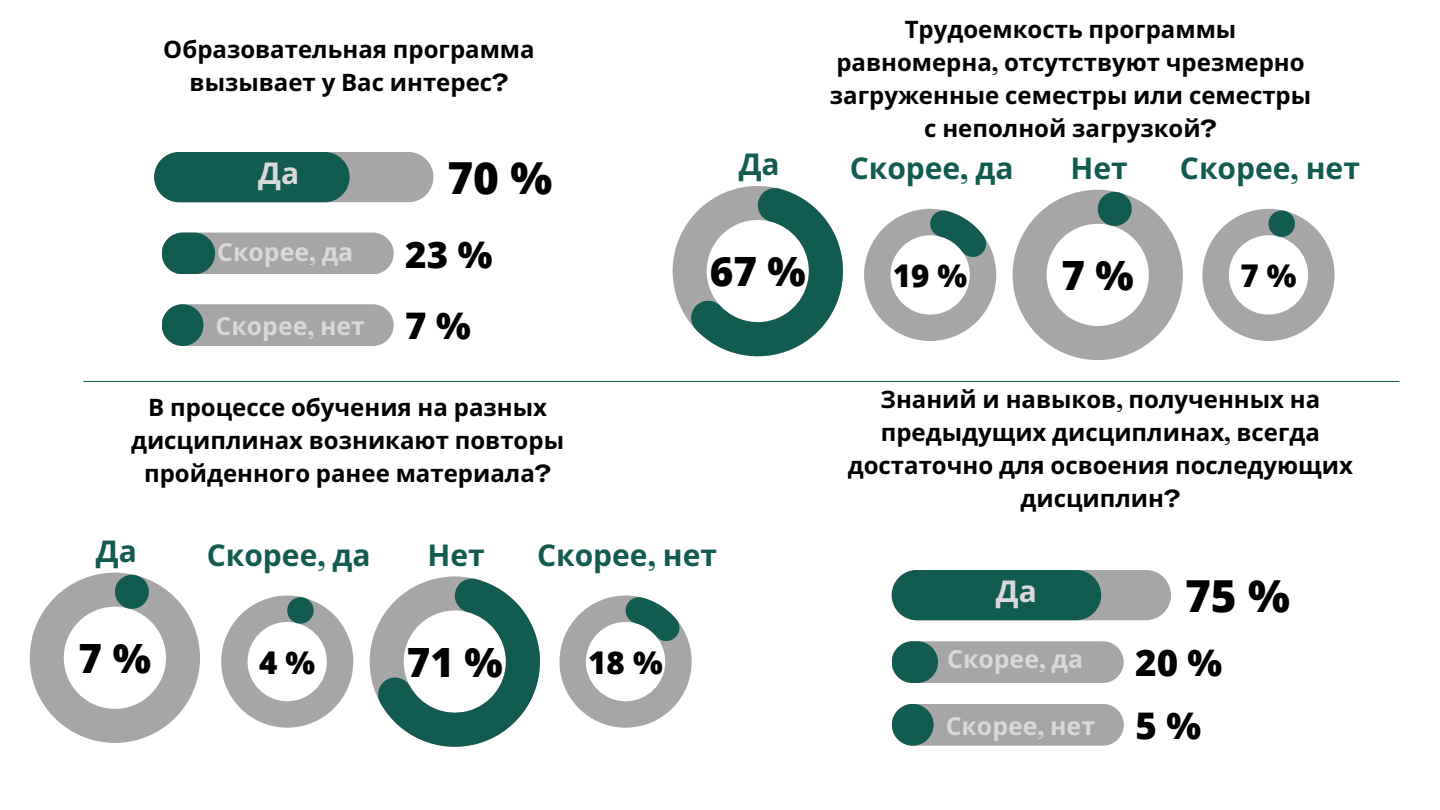
<style>
.page{position:relative;width:1440px;height:810px;background:#fff}
.page>*{position:absolute;margin:0;border:0;box-sizing:border-box;transform-origin:0 0}
.t1{font:800 44.1px "Open Sans";color:#000}
.t2{font:800 40.4px "Open Sans";color:#000}
.t3{font:800 36.7px "Open Sans";color:#000}
.t4{font:800 31.3px "Open Sans";color:#000}
.t5{font:700 30px "Noto Sans";color:#125b50}
.t6{font:700 30px "Noto Sans";color:#d9d9d9}
.t7{font:700 24.9px "Noto Sans";color:#d9d9d9}
.t8{font:700 24px/33px "Noto Sans";color:#000;text-align:center}
.s1{font-family:"Agrandir";font-stretch:expanded}
</style>
<div class="page">
<div style="left:154px;top:152px;width:279px;height:50px;background:#a6a6a6;border-radius:25px"></div>
<div style="left:154px;top:152px;width:196px;height:50px;background:#125b50;border-radius:25px"></div>
<div style="left:162px;top:233px;width:232px;height:41px;background:#a6a6a6;border-radius:21px"></div>
<div style="left:162px;top:233px;width:53px;height:41px;background:#125b50;border-radius:21px"></div>
<svg style="left:221px;top:596px;width:132px;height:132px"></svg>
<svg style="left:370px;top:576px;width:170px;height:171px"></svg>
<svg style="left:560px;top:596px;width:132px;height:132px"></svg>
<div style="left:892px;top:570px;width:279px;height:50px;background:#a6a6a6;border-radius:25px"></div>
<div style="left:892px;top:570px;width:209px;height:50px;background:#125b50;border-radius:25px"></div>
<div style="left:892px;top:641px;width:232px;height:42px;background:#a6a6a6;border-radius:21px"></div>
<div style="left:892px;top:641px;width:46px;height:42px;background:#125b50;border-radius:21px"></div>
<hr style="left:83px;top:381px;width:1317px;height:1px;background:#125b50">
<div style="left:892px;top:704px;width:232px;height:42px;background:#a6a6a6;border-radius:21px"></div>
<div style="left:892px;top:704px;width:42px;height:42px;background:#125b50;border-radius:50%"></div>
<svg style="left:30px;top:573px;width:170px;height:170px"></svg>
<svg style="left:864px;top:209px;width:132px;height:132px"></svg>
<svg style="left:1013px;top:190px;width:170px;height:170px"></svg>
<svg style="left:1202px;top:209px;width:133px;height:132px"></svg>
<svg style="left:673px;top:186px;width:170px;height:170px"></svg>
<div style="left:162px;top:304px;width:232px;height:42px;background:#a6a6a6;border-radius:21px"></div>
<div style="left:162px;top:304px;width:42px;height:42px;background:#125b50;border-radius:50%"></div>
<p class="t8" style="left:163px;top:32px;width:373px">Образовательная программа вызывает у Вас интерес<span class="s1">?</span></p>
<p class="t6" style="left:258px;top:152px;width:43px">Да</p>
<p class="t1" style="left:447px;top:147px;width:106px">70 %</p>
<p class="t7" style="left:217px;top:234px;width:138px">Скорее<span class="s1">,</span> да</p>
<p class="t3" style="left:405px;top:228px;width:89px">23 %</p>
<p class="t7" style="left:216px;top:309px;width:151px">Скорее<span class="s1">,</span> нет</p>
<p class="t3" style="left:405px;top:300px;width:67px">7 %</p>
<p class="t5" style="left:739px;top:143px;width:43px">Да</p>
<p class="t8" style="left:830px;top:12px;width:483px">Трудоемкость программы равномерна<span class="s1">,</span> отсутствуют чрезмерно загруженные семестры или семестры с неполной загрузкой<span class="s1">?</span></p>
<p class="t5" style="left:850px;top:147px;width:165px">Скорее<span class="s1">,</span> да</p>
<p class="t5" style="left:1071px;top:147px;width:59px">Нет</p>
<p class="t5" style="left:1180px;top:147px;width:181px">Скорее<span class="s1">,</span> нет</p>
<p class="t2" style="left:710px;top:243px;width:97px">67 %</p>
<p class="t4" style="left:893px;top:253px;width:76px">19 %</p>
<p class="t2" style="left:1062px;top:247px;width:74px">7 %</p>
<p class="t4" style="left:1240px;top:253px;width:58px">7 %</p>
<p class="t8" style="left:131px;top:390px;width:435px">В процессе обучения на разных дисциплинах возникают повторы пройденного ранее материала<span class="s1">?</span></p>
<p class="t8" style="left:848px;top:382px;width:507px">Знаний и навыков<span class="s1">,</span> полученных на предыдущих дисциплинах<span class="s1">,</span> всегда достаточно для освоения последующих дисциплин<span class="s1">?</span></p>
<p class="t5" style="left:96px;top:530px;width:43px">Да</p>
<p class="t2" style="left:79px;top:630px;width:74px">7 %</p>
<p class="t5" style="left:207px;top:534px;width:165px">Скорее<span class="s1">,</span> да</p>
<p class="t4" style="left:259px;top:640px;width:58px">4 %</p>
<p class="t5" style="left:428px;top:534px;width:59px">Нет</p>
<p class="t5" style="left:537px;top:534px;width:181px">Скорее<span class="s1">,</span> нет</p>
<p class="t2" style="left:407px;top:634px;width:97px">71 %</p>
<p class="t4" style="left:588px;top:640px;width:76px">18 %</p>
<p class="t6" style="left:996px;top:570px;width:43px">Да</p>
<p class="t1" style="left:1185px;top:565px;width:106px">75 %</p>
<p class="t7" style="left:947px;top:641px;width:138px">Скорее<span class="s1">,</span> да</p>
<p class="t3" style="left:1135px;top:637px;width:89px">20 %</p>
<p class="t7" style="left:946px;top:708px;width:151px">Скорее<span class="s1">,</span> нет</p>
<p class="t3" style="left:1135px;top:700px;width:67px">5 %</p>
</div>
